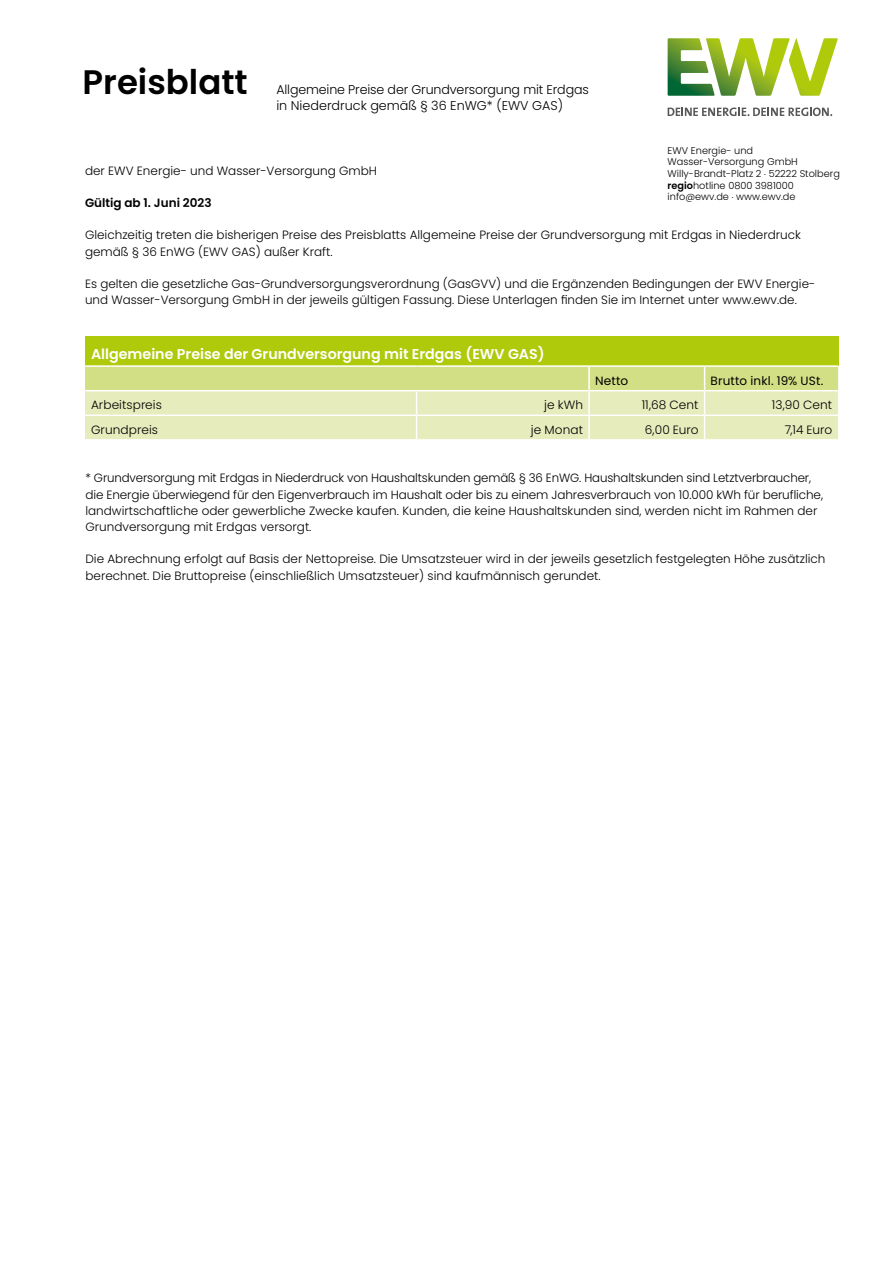
<style>
.page{position:relative;width:893px;height:1263px;background:#fff}
.page>*{position:absolute;margin:0;border:0;box-sizing:border-box;transform-origin:0 0}
.t1{font:600 33.9px "Poppins";color:#000}
.t2{font:600 14.25px "Poppins";color:#fff}
.t3{font:300 12.75px/16.2px "Poppins";letter-spacing:-.01em;color:#000}
.t4{font:300 12px/16.2px "Poppins";color:#000}
.t5{font:12px "Poppins";letter-spacing:.015em;color:#000}
.t6{font:600 12px "Poppins";color:#000}
.t7{font:300 9.75px/11.7px "Poppins";color:#000}
.s1{font-weight:600}
</style>
<div class="page">
<div style="left:85px;top:336px;width:753px;height:30px;background:#afca0b"></div>
<hr style="left:589px;top:365px;width:116px;height:2px;background:#fff">
<hr style="left:705px;top:365px;width:133px;height:2px;background:#fff">
<hr style="left:85px;top:365px;width:332px;height:2px;background:#fff">
<hr style="left:417px;top:365px;width:172px;height:2px;background:#fff">
<svg style="left:85px;top:366px;width:753px;height:73px;background:#e1e8ad"></svg>
<hr style="left:85px;top:415px;width:332px;height:1px;background:#fff">
<svg style="left:668px;top:108px;width:164px;height:8px"></svg>
<svg style="left:668px;top:38px;width:170px;height:58px"></svg>
<h1 class="t1" style="left:83px;top:62px;width:167px">Preisblatt</h1>
<p class="t3" style="left:276px;top:81px;width:314px">Allgemeine Preise der Grundversorgung mit Erdgas in Niederdruck gemäß § 36 EnWG* (EWV GAS)</p>
<p class="t7" style="left:668px;top:144px;width:174px">EWV Energie- und<br>Wasser-Versorgung GmbH<br>Willy-Brandt-Platz 2 . 52222 Stolberg <span class="s1">regio</span>hotline 0800 3981000 info@ewv.de . www.ewv.de</p>
<p class="t4" style="left:85px;top:162px;width:294px">der EWV Energie- und Wasser-Versorgung GmbH</p>
<p class="t6" style="left:85px;top:196px;width:128px">Gültig ab 1. Juni 2023</p>
<p class="t4" style="left:85px;top:227px;width:717px">Gleichzeitig treten die bisherigen Preise des Preisblatts Allgemeine Preise der Grundversorgung mit Erdgas in Niederdruck gemäß § 36 EnWG (EWV GAS) außer Kraft.</p>
<p class="t4" style="left:85px;top:276px;width:732px">Es gelten die gesetzliche Gas-Grundversorgungsverordnung (GasGVV) und die Ergänzenden Bedingungen der EWV Energie&shy;und Wasser-Versorgung GmbH in der jeweils gültigen Fassung. Diese Unterlagen finden Sie im Internet unter www.ewv.de.</p>
<p class="t2" style="left:91px;top:345px;width:455px">Allgemeine Preise der Grundversorgung mit Erdgas (EWV GAS)</p>
<p class="t5" style="left:595px;top:373px;width:35px">Netto</p>
<p class="t5" style="left:711px;top:373px;width:114px">Brutto inkl. 19% USt.</p>
<p class="t4" style="left:91px;top:397px;width:72px">Arbeitspreis</p>
<p class="t4" style="left:544px;top:397px;width:40px">je kWh</p>
<p class="t4" style="left:642px;top:397px;width:58px">11,68 Cent</p>
<p class="t4" style="left:772px;top:397px;width:62px">13,90 Cent</p>
<p class="t4" style="left:91px;top:422px;width:69px">Grundpreis</p>
<p class="t4" style="left:531px;top:422px;width:54px">je Monat</p>
<p class="t4" style="left:645px;top:422px;width:55px">6,00 Euro</p>
<p class="t4" style="left:785px;top:422px;width:49px">7,14 Euro</p>
<p class="t4" style="left:85px;top:470px;width:739px">* Grundversorgung mit Erdgas in Niederdruck von Haushaltskunden gemäß § 36 EnWG. Haushaltskunden sind Letztverbraucher, die Energie überwiegend für den Eigenverbrauch im Haushalt oder bis zu einem Jahresverbrauch von 10.000 kWh für berufliche, landwirtschaftliche oder gewerbliche Zwecke kaufen. Kunden, die keine Haushaltskunden sind, werden nicht im Rahmen der Grundversorgung mit Erdgas versorgt.</p>
<p class="t4" style="left:85px;top:551px;width:741px">Die Abrechnung erfolgt auf Basis der Nettopreise. Die Umsatzsteuer wird in der jeweils gesetzlich festgelegten Höhe zusätzlich berechnet. Die Bruttopreise (einschließlich Umsatzsteuer) sind kaufmännisch gerundet.</p>
</div>
